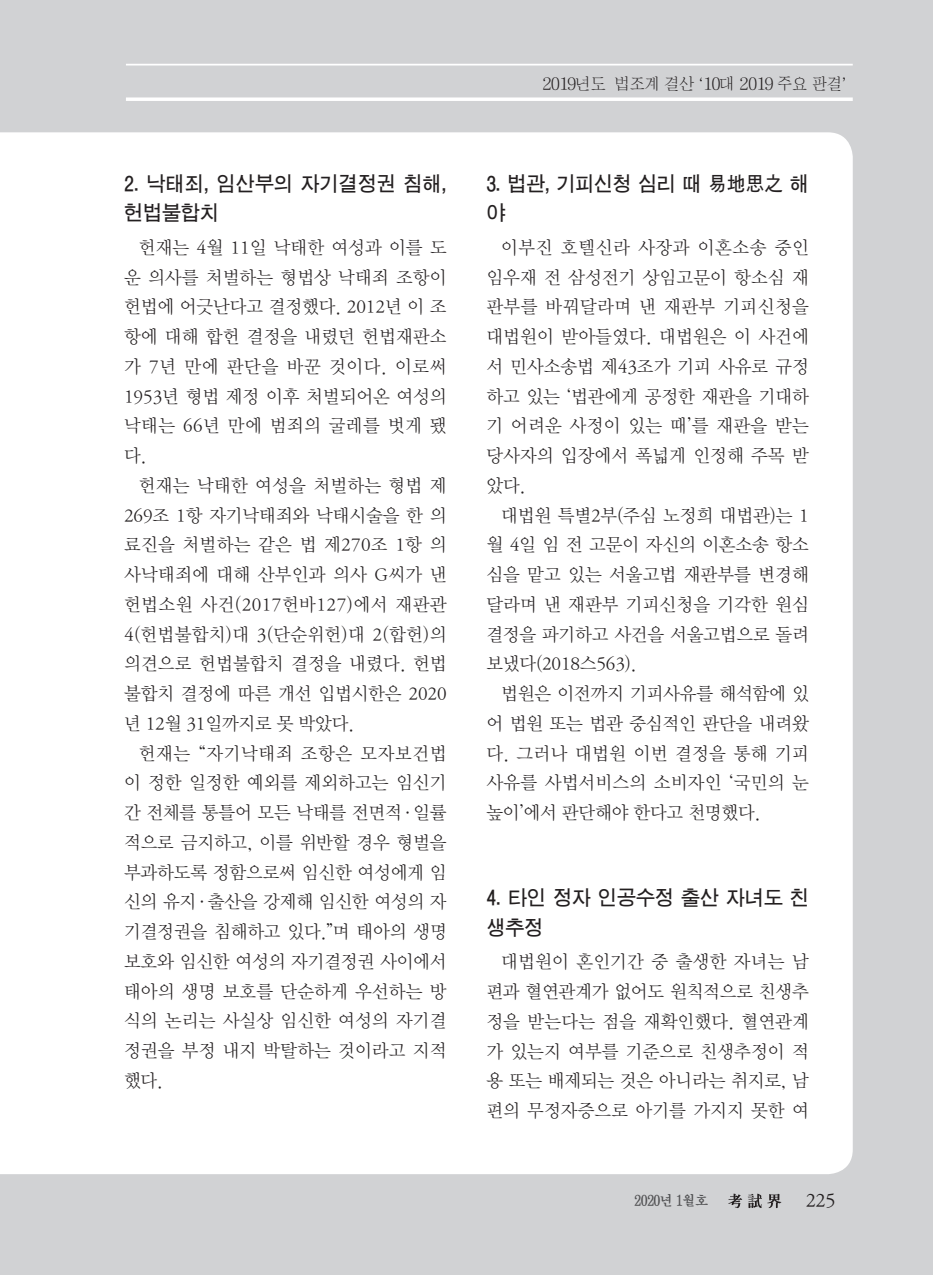
<style>
.page{position:relative;width:933px;height:1275px;background:#d1d2d4}
.page>*{position:absolute;margin:0;border:0;box-sizing:border-box;transform-origin:0 0}
.t1{font:20.12px/29.8px "D Xgo Std 40";letter-spacing:-.01em;color:#231f20;scale:.95 1}
.t2{font:19.25px "DX Nmu Std 30";color:#231f20}
.t3{font:18.38px/29.8px "DX Nmu Std 20";letter-spacing:.005em;color:#231f20;text-align:justify}
.t4{font:15.75px "DX Shnm Std";letter-spacing:-.01em;color:#231f20}
.t5{font:14px "D Xmu Std 40";letter-spacing:-.05em;color:#505052;scale:.95 1}
</style>
<div class="page">
<svg style="left:126px;top:97px;width:726px;height:4px;fill:#fefefe"></svg>
<hr style="left:126px;top:64px;width:726px;height:2px;background:#fff">
<svg style="left:728px;top:1194px;width:53px;height:14px"></svg>
<div style="left:0;top:132px;width:852px;height:1042px;background:#fff"></div>
<p class="t1" style="left:124px;top:170px;width:341px">2. 낙태죄, 임산부의 자기결정권 침해, 헌법불합치</p>
<p class="t3" style="left:124px;top:233px;width:324px;text-indent:15px">헌재는 4월 11일 낙태한 여성과 이를 도 운 의사를 처벌하는 형법상 낙태죄 조항이 헌법에 어긋난다고 결정했다. 2012년 이 조 항에 대해 합헌 결정을 내렸던 헌법재판소 가 7년 만에 판단을 바꾼 것이다. 이로써 1953년 형법 제정 이후 처벌되어온 여성의 낙태는 66년 만에 범죄의 굴레를 벗게 됐 다.</p>
<p class="t3" style="left:124px;top:471px;width:324px;text-indent:15px">헌재는 낙태한 여성을 처벌하는 형법 제 269조 1항 자기낙태죄와 낙태시술을 한 의 료진을 처벌하는 같은 법 제270조 1항 의 사낙태죄에 대해 산부인과 의사 G씨가 낸 헌법소원 사건(2017헌바127)에서 재판관 4(헌법불합치)대 3(단순위헌)대 2(합헌)의 의견으로 헌법불합치 결정을 내렸다. 헌법 불합치 결정에 따른 개선 입법시한은 2020 년 12월 31일까지로 못 박았다.</p>
<p class="t3" style="left:124px;top:739px;width:324px;text-indent:15px">헌재는 “자기낙태죄 조항은 모자보건법 이 정한 일정한 예외를 제외하고는 임신기 간 전체를 통틀어 모든 낙태를 전면적·일률 적으로 금지하고, 이를 위반할 경우 형벌을 부과하도록 정함으로써 임신한 여성에게 임 신의 유지·출산을 강제해 임신한 여성의 자 기결정권을 침해하고 있다.”며 태아의 생명 보호와 임신한 여성의 자기결정권 사이에서 태아의 생명 보호를 단순하게 우선하는 방 식의 논리는 사실상 임신한 여성의 자기결 정권을 부정 내지 박탈하는 것이라고 지적 했다.</p>
<p class="t4" style="left:542px;top:76px;width:306px">2019년도 법조계 결산 ‘10대 2019 주요 판결’</p>
<p class="t1" style="left:486px;top:170px;width:341px">3. 법관, 기피신청 심리 때 易地思之 해 야</p>
<p class="t3" style="left:486px;top:233px;width:324px;text-indent:15px">이부진 호텔신라 사장과 이혼소송 중인 임우재 전 삼성전기 상임고문이 항소심 재 판부를 바꿔달라며 낸 재판부 기피신청을 대법원이 받아들였다. 대법원은 이 사건에 서 민사소송법 제43조가 기피 사유로 규정 하고 있는 ‘법관에게 공정한 재판을 기대하 기 어려운 사정이 있는 때’를 재판을 받는 당사자의 입장에서 폭넓게 인정해 주목 받 았다.</p>
<p class="t3" style="left:486px;top:501px;width:324px;text-indent:15px">대법원 특별2부(주심 노정희 대법관)는 1 월 4일 임 전 고문이 자신의 이혼소송 항소 심을 맡고 있는 서울고법 재판부를 변경해 달라며 낸 재판부 기피신청을 기각한 원심 결정을 파기하고 사건을 서울고법으로 돌려 보냈다(2018스563).</p>
<p class="t3" style="left:486px;top:679px;width:324px;text-indent:15px">법원은 이전까지 기피사유를 해석함에 있 어 법원 또는 법관 중심적인 판단을 내려왔 다. 그러나 대법원 이번 결정을 통해 기피 사유를 사법서비스의 소비자인 ‘국민의 눈 높이’에서 판단해야 한다고 천명했다.</p>
<p class="t1" style="left:486px;top:884px;width:341px">4. 타인 정자 인공수정 출산 자녀도 친 생추정</p>
<p class="t3" style="left:486px;top:947px;width:324px;text-indent:15px">대법원이 혼인기간 중 출생한 자녀는 남 편과 혈연관계가 없어도 원칙적으로 친생추 정을 받는다는 점을 재확인했다. 혈연관계 가 있는지 여부를 기준으로 친생추정이 적 용 또는 배제되는 것은 아니라는 취지로, 남 편의 무정자증으로 아기를 가지지 못한 여</p>
<p class="t5" style="left:634px;top:1194px;width:80px">2020년 1월호</p>
<p class="t2" style="left:805px;top:1191px;width:31px">225</p>
</div>
